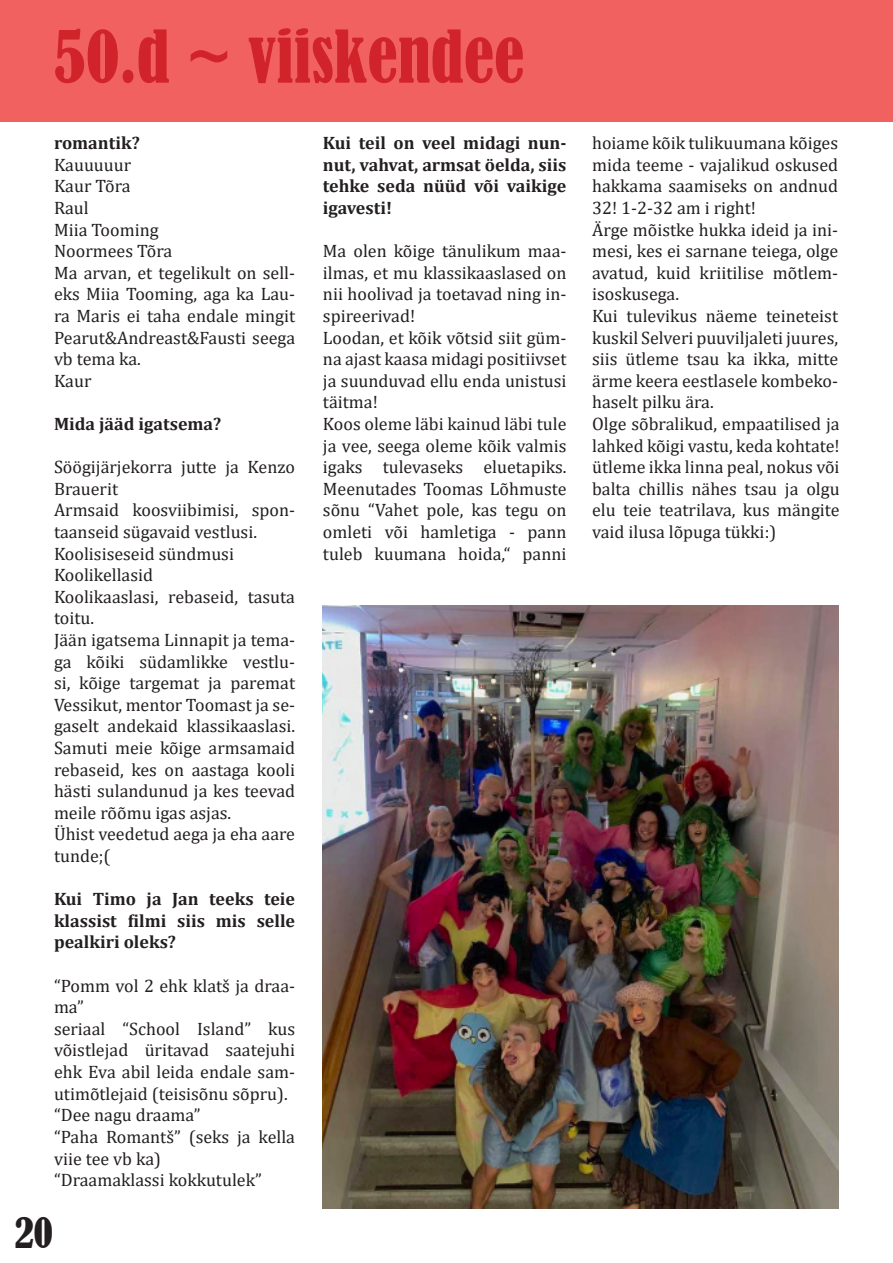
<style>
.page{position:relative;width:893px;height:1263px;background:#fff}
.page>*{position:absolute;margin:0;border:0;box-sizing:border-box;transform-origin:0 0}
.t1{font:condensed 67.5px "Bernard";color:#d1232a}
.t2{font:condensed 39px "Bernard";color:#231f20}
.t3{font:18px/21.6px "Cambria";color:#231f20;text-align:justify}
.t4{font:700 18px/21.6px "Cambria";color:#231f20;text-align:justify}
</style>
<div class="page">
<img style="left:323px;top:606px;width:516px;height:603px">
<div style="left:0;top:0;width:893px;height:122px;background:#f16160"></div>
<p class="t1" style="left:53px;top:18px;width:473px">50.d ~ viiskendee</p>
<p class="t4" style="left:54px;top:132px;width:87px">romantik?</p>
<p class="t3" style="left:54px;top:154px;width:79px">Kauuuuur</p>
<p class="t3" style="left:54px;top:175px;width:78px">Kaur Tõra</p>
<p class="t3" style="left:54px;top:197px;width:36px">Raul</p>
<p class="t3" style="left:54px;top:219px;width:106px">Miia Tooming</p>
<p class="t3" style="left:54px;top:240px;width:120px">Noormees Tõra</p>
<p class="t3" style="left:54px;top:262px;width:243px">Ma arvan, et tegelikult on sell&shy;eks Miia Tooming, aga ka Lau&shy;ra Maris ei taha endale mingit Pearut&amp;Andreast&amp;Fausti seega vb tema ka.</p>
<p class="t3" style="left:54px;top:370px;width:39px">Kaur</p>
<p class="t4" style="left:54px;top:412px;width:169px">Mida jääd igatsema?</p>
<p class="t3" style="left:54px;top:456px;width:243px">Söögijärjekorra jutte ja Kenzo<br>Brauerit</p>
<p class="t3" style="left:54px;top:499px;width:243px">Armsaid koosviibimisi, spon&shy;taanseid sügavaid vestlusi.</p>
<p class="t3" style="left:54px;top:543px;width:182px">Koolisiseseid sündmusi</p>
<p class="t3" style="left:54px;top:564px;width:101px">Koolikellasid</p>
<p class="t3" style="left:54px;top:586px;width:243px">Koolikaaslasi, rebaseid, tasuta toitu.</p>
<p class="t3" style="left:54px;top:629px;width:243px">Jään igatsema Linnapit ja tema&shy;ga kõiki südamlikke vestlu&shy;si, kõige targemat ja paremat Vessikut, mentor Toomast ja se&shy;gaselt andekaid klassikaaslasi.<br>Samuti meie kõige armsamaid rebaseid, kes on aastaga kooli hästi sulandunud ja kes teevad meile rõõmu igas asjas.</p>
<p class="t3" style="left:54px;top:823px;width:243px">Ühist veedetud aega ja eha aare tunde;(</p>
<p class="t4" style="left:54px;top:888px;width:243px">Kui Timo ja Jan teeks teie klassist filmi siis mis selle pealkiri oleks?</p>
<p class="t3" style="left:54px;top:975px;width:243px">“Pomm vol 2 ehk klatš ja draa&shy;ma”</p>
<p class="t3" style="left:54px;top:1018px;width:243px">seriaal “School Island” kus võistlejad üritavad saatejuhi ehk Eva abil leida endale sam&shy;utimõtlejaid (teisisõnu sõpru).</p>
<p class="t3" style="left:54px;top:1104px;width:148px">“Dee nagu draama”</p>
<p class="t3" style="left:54px;top:1126px;width:243px">“Paha Romantš” (seks ja kella viie tee vb ka)</p>
<p class="t3" style="left:54px;top:1169px;width:209px">“Draamaklassi kokkutulek”</p>
<p class="t2" style="left:15px;top:1210px;width:40px">20</p>
<p class="t4" style="left:323px;top:132px;width:245px">Kui teil on veel midagi nun&shy;nut, vahvat, armsat öelda, siis tehke seda nüüd või vaikige igavesti!</p>
<p class="t3" style="left:323px;top:240px;width:245px">Ma olen kõige tänulikum maa&shy;ilmas, et mu klassikaaslased on nii hoolivad ja toetavad ning in&shy;spireerivad!</p>
<p class="t3" style="left:323px;top:327px;width:245px">Loodan, et kõik võtsid siit güm&shy;na ajast kaasa midagi positiivset ja suunduvad ellu enda unistusi täitma!</p>
<p class="t3" style="left:323px;top:413px;width:245px">Koos oleme läbi kainud läbi tule ja vee, seega oleme kõik valmis igaks tulevaseks eluetapiks.<br>Meenutades Toomas Lõhmuste sõnu “Vahet pole, kas tegu on omleti või hamletiga - pann tuleb kuumana hoida,“ panni</p>
<p class="t3" style="left:592px;top:132px;width:248px">hoiame kõik tulikuumana kõiges mida teeme - vajalikud oskused hakkama saamiseks on andnud 32! 1-2-32 am i right!</p>
<p class="t3" style="left:592px;top:219px;width:248px">Ärge mõistke hukka ideid ja ini&shy;mesi, kes ei sarnane teiega, olge avatud, kuid kriitilise mõtlem&shy;isoskusega.</p>
<p class="t3" style="left:592px;top:305px;width:248px">Kui tulevikus näeme teineteist kuskil Selveri puuviljaleti juures, siis ütleme tsau ka ikka, mitte ärme keera eestlasele kombeko&shy;haselt pilku ära.</p>
<p class="t3" style="left:592px;top:413px;width:249px">Olge sõbralikud, empaatilised ja lahked kõigi vastu, keda kohtate! ütleme ikka linna peal, nokus või balta chillis nähes tsau ja olgu elu teie teatrilava, kus mängite vaid ilusa lõpuga tükki:)</p>
</div>
